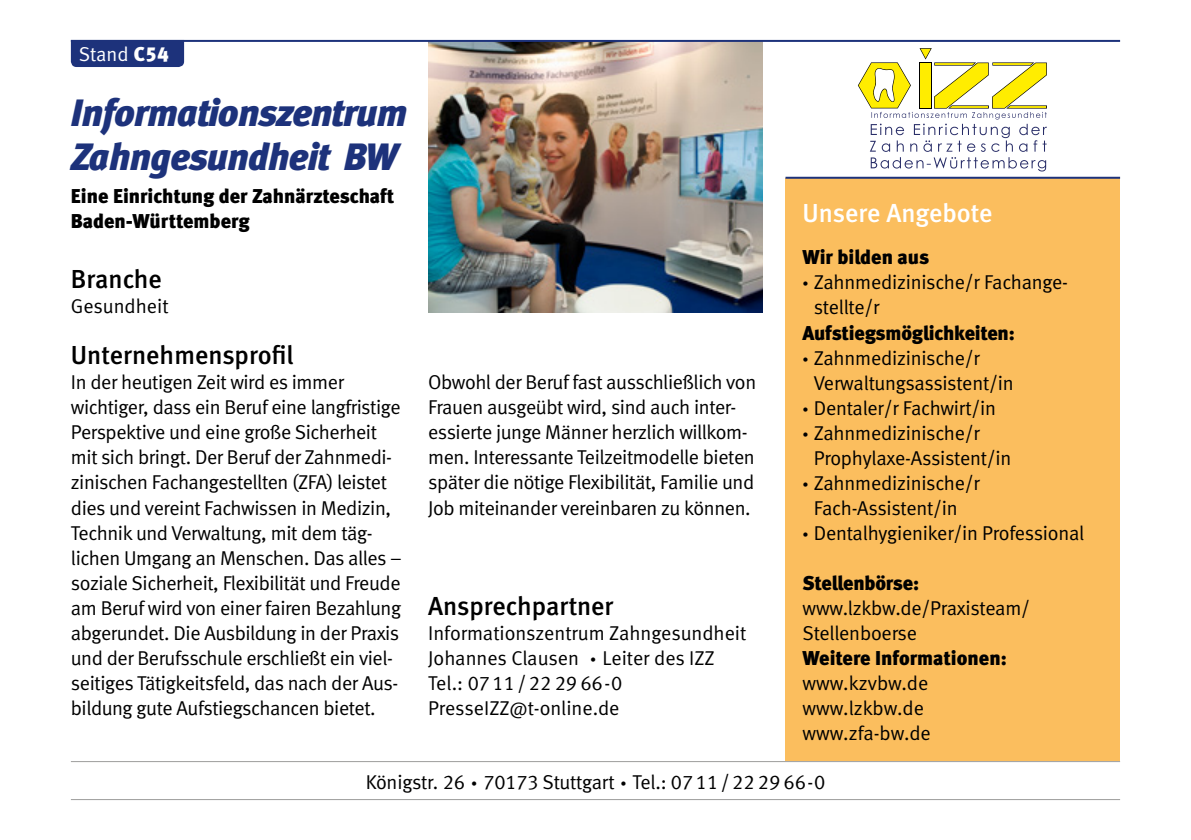
<style>
.page{position:relative;width:1191px;height:840px;background:#fff}
.page>*{position:absolute;margin:0;border:0;box-sizing:border-box;transform-origin:0 0}
.t1{font:italic 38px/44px "Meta Black LF";letter-spacing:-.02em;color:#1d327b}
.t2{font:26px "Meta Medium LF";color:#000}
.t3{font:26px "Meta Medium LF";letter-spacing:-.005em;color:#fff}
.t4{font:20px/25px "Meta Normal LF";letter-spacing:-.02em;color:#000}
.t5{font:20px/25px "Meta Normal LF";color:#000}
.t6{font:20px/25px "Meta Black LF";letter-spacing:-.01em;color:#000}
.t7{font:20px "Meta Normal LF";color:#fff}
.s1{font-family:"Meta Black LF"}
</style>
<div class="page">
<div style="left:785px;top:179px;width:335px;height:581px;background:#fbbe5e"></div>
<img style="left:428px;top:42px;width:335px;height:271px">
<div style="left:71px;top:42px;width:113px;height:25px;background:#1d327b"></div>
<hr style="left:71px;top:40px;width:1049px;height:2px;background:#1d327b">
<hr style="left:71px;top:760px;width:1049px;height:1px;background:#9d9d9c">
<hr style="left:71px;top:798px;width:1049px;height:1px;background:#9d9d9c">
<hr style="left:785px;top:177px;width:335px;height:2px;background:#1d327b">
<svg style="left:858px;top:48px;width:189px;height:123px"></svg>
<p class="t7" style="left:79px;top:42px;width:91px">Stand <span class="s1">C54</span></p>
<h1 class="t1" style="left:71px;top:91px;width:338px">Informationszentrum<br>Zahngesundheit BW</h1>
<p class="t6" style="left:71px;top:183px;width:325px">Eine Einrichtung der Zahnärzteschaft<br>Baden-Württemberg</p>
<h2 class="t3" style="left:802px;top:197px;width:192px">Unsere Angebote</h2>
<p class="t6" style="left:802px;top:244px;width:128px">Wir bilden aus</p>
<p class="t4" style="left:814px;top:269px;width:256px;text-indent:-11px"><span class="s1">·</span> Zahnmedizinische/r Fachange&shy;stellte/r</p>
<p class="t6" style="left:802px;top:319px;width:214px">Aufstiegsmöglichkeiten:</p>
<p class="t4" style="left:802px;top:344px;width:179px"><span class="s1">·</span> Zahnmedizinische/r</p>
<p class="t4" style="left:814px;top:369px;width:201px">Verwaltungsassistent/in</p>
<p class="t4" style="left:802px;top:394px;width:195px"><span class="s1">·</span> Dentaler/r Fachwirt/in</p>
<p class="t4" style="left:802px;top:419px;width:179px"><span class="s1">·</span> Zahnmedizinische/r</p>
<p class="t4" style="left:814px;top:444px;width:199px">Prophylaxe-Assistent/in</p>
<p class="t4" style="left:802px;top:469px;width:179px"><span class="s1">·</span> Zahnmedizinische/r</p>
<p class="t4" style="left:814px;top:494px;width:145px">Fach-Assistent/in</p>
<p class="t4" style="left:802px;top:519px;width:283px"><span class="s1">·</span> Dentalhygieniker/in Professional</p>
<p class="t6" style="left:802px;top:569px;width:118px">Stellenbörse:</p>
<p class="t4" style="left:802px;top:594px;width:229px">www.lzkbw.de/Praxisteam/<br>Stellenboerse</p>
<p class="t6" style="left:802px;top:644px;width:206px">Weitere Informationen:</p>
<p class="t5" style="left:802px;top:669px;width:130px">www.kzvbw.de www.lzkbw.de www.zfa-bw.de</p>
<p class="t4" style="left:366px;top:768px;width:461px">Königstr. 26 <span class="s1">·</span> 70173 Stuttgart <span class="s1">·</span> Tel.: 0711/22 29 66-0</p>
<h2 class="t2" style="left:71px;top:264px;width:93px">Branche</h2>
<p class="t5" style="left:71px;top:293px;width:99px">Gesundheit</p>
<h2 class="t2" style="left:71px;top:340px;width:224px">Unternehmensprofil</h2>
<p class="t4" style="left:71px;top:369px;width:332px">In der heutigen Zeit wird es immer wichtiger, dass ein Beruf eine langfristige Perspektive und eine große Sicherheit mit sich bringt. Der Beruf der Zahnmedi&shy;zinischen Fachangestellten (ZFA) leistet dies und vereint Fachwissen in Medizin, Technik und Verwaltung, mit dem täg&shy;lichen Umgang an Menschen. Das alles – soziale Sicherheit, Flexibilität und Freude am Beruf wird von einer fairen Bezahlung abgerundet. Die Ausbildung in der Praxis und der Berufsschule erschließt ein viel&shy;seitiges Tätigkeitsfeld, das nach der Aus&shy;bildung gute Aufstiegschancen bietet.</p>
<p class="t4" style="left:428px;top:369px;width:329px">Obwohl der Beruf fast ausschließlich von Frauen ausgeübt wird, sind auch inter&shy;essierte junge Männer herzlich willkom&shy;men. Interessante Teilzeitmodelle bieten später die nötige Flexibilität, Familie und Job miteinander vereinbaren zu können.</p>
<h2 class="t2" style="left:428px;top:590px;width:187px">Ansprechpartner</h2>
<p class="t5" style="left:428px;top:619px;width:320px">Informationszentrum Zahngesundheit<br>Johannes Clausen <span class="s1">·</span> Leiter des IZZ<br>Tel.: 0711/22 29 66-0<br>PresseIZZ@t-online.de</p>
</div>
